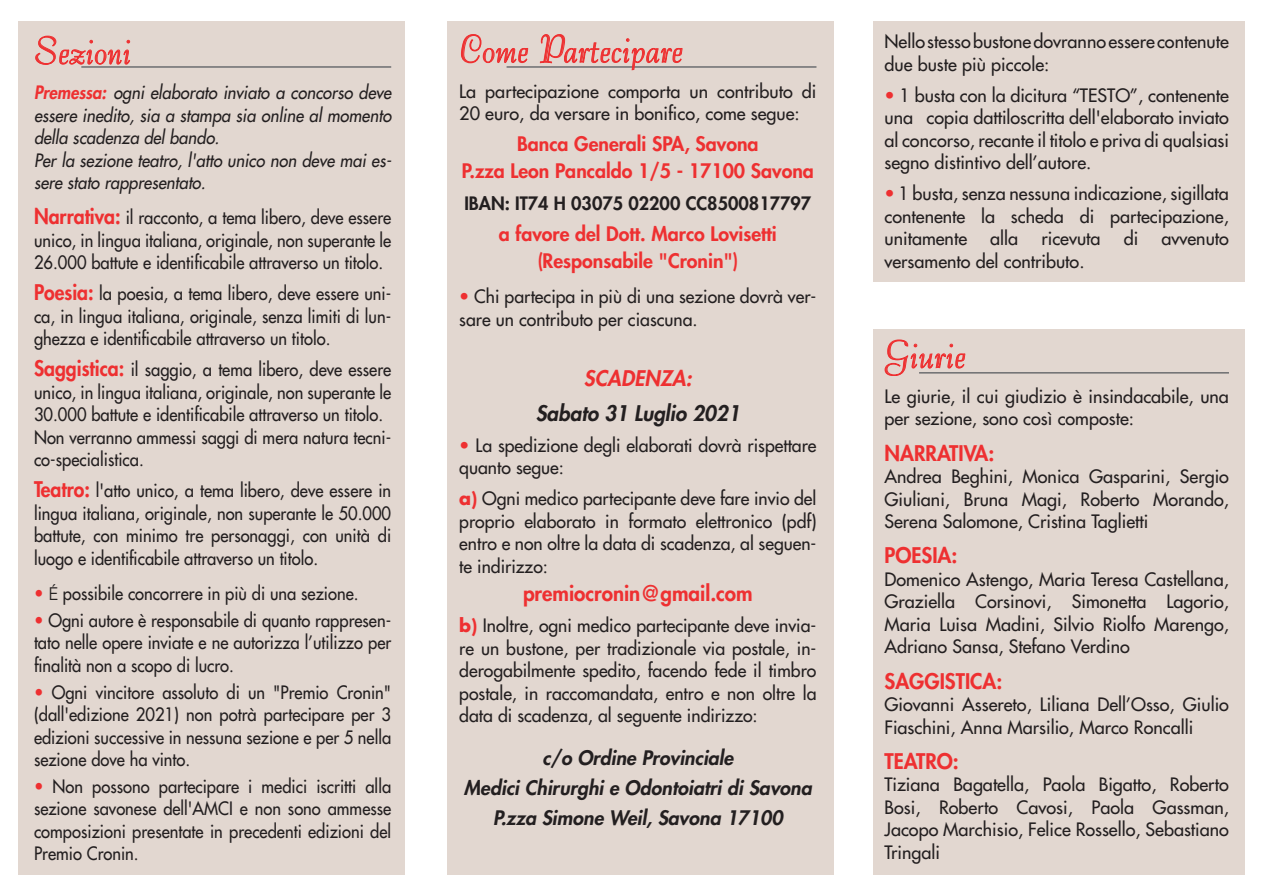
<style>
.page{position:relative;width:1263px;height:893px;background:#fff}
.page>*{position:absolute;margin:0;border:0;box-sizing:border-box;transform-origin:0 0}
.t1{font:39px "Bernhard Tango BT";color:#ee3031}
.t2{font:800 21px "Futura";color:#ee3031}
.t3{font:italic 800 21px "Futura";color:#231f20}
.t4{font:italic 800 21px "Futura";color:#ee3031}
.t5{font:800 19.5px "Futura";color:#ee3031}
.t6{font:italic 800 19.5px "Futura";color:#231f20}
.t7{font:18px/22.5px "Futura";color:#231f20;text-align:justify}
.t8{font:18px/22.5px "Futura";color:#231f20;text-align:justify;scale:.92 1}
.t9{font:italic 18px/22.5px "Futura";color:#231f20;text-align:justify;scale:.92 1}
.t10{font:800 18px "Futura";color:#231f20}
.s1{font-weight:800;color:#ee3031}
.s2{font-weight:800;font-size:21px;color:#ee3031}
.s3{color:#ee3031}
.s4{font-family:"Avenir"}
.s5{font-weight:700;color:#ee3031}
</style>
<div class="page">
<div style="left:18px;top:21px;width:387px;height:853px;background:#e2d7d0"></div>
<div style="left:446px;top:21px;width:387px;height:853px;background:#e2d7d0"></div>
<div style="left:873px;top:21px;width:371px;height:261px;background:#e2d7d0"></div>
<div style="left:873px;top:330px;width:371px;height:544px;background:#e2d7d0"></div>
<hr style="left:81px;top:66px;width:310px;height:2px;background:#6c6d70">
<hr style="left:507px;top:66px;width:309px;height:2px;background:#6c6d70">
<hr style="left:919px;top:372px;width:310px;height:2px;background:#6c6d70">
<svg style="left:35px;top:35px;width:96px;height:30px"></svg>
<svg style="left:461px;top:34px;width:67px;height:30px"></svg>
<svg style="left:540px;top:34px;width:143px;height:37px"></svg>
<svg style="left:884px;top:339px;width:82px;height:37px"></svg>
<p class="t1" style="left:34px;top:27px;width:99px">Sezioni</p>
<p class="t9" style="left:34px;top:81px;width:390px"><span class="s1">Premessa:</span> ogni elaborato inviato a concorso deve essere inedito, sia a stampa sia online al momento della scadenza del bando.</p>
<p class="t9" style="left:34px;top:149px;width:390px">Per la sezione teatro, l'atto unico non deve mai es&shy;sere stato rappresentato.</p>
<p class="t8" style="left:34px;top:207px;width:390px"><span class="s2">Narrativa:</span> il racconto, a tema libero, deve essere unico, in lingua italiana, originale, non superante le 26.000 battute e identificabile attraverso un titolo.</p>
<p class="t8" style="left:34px;top:283px;width:390px"><span class="s2">Poesia:</span> la poesia, a tema libero, deve essere uni&shy;ca, in lingua italiana, originale, senza limiti di lun&shy;ghezza e identificabile attraverso un titolo.</p>
<p class="t8" style="left:34px;top:359px;width:390px"><span class="s2">Saggistica:</span> il saggio, a tema libero, deve essere unico, in lingua italiana, originale, non superante le 30.000 battute e identificabile attraverso un titolo.</p>
<p class="t8" style="left:34px;top:426px;width:390px">Non verranno ammessi saggi di mera natura tecni&shy;co-specialistica.</p>
<p class="t8" style="left:34px;top:480px;width:390px"><span class="s2">Teatro:</span> l'atto unico, a tema libero, deve essere in lingua italiana, originale, non superante le 50.000 battute, con minimo tre personaggi, con unità di luogo e identificabile attraverso un titolo.</p>
<p class="t8" style="left:34px;top:582px;width:354px"><span class="s3">•</span> <span class="s4">É</span> possibile concorrere in più di una sezione.</p>
<p class="t8" style="left:34px;top:609px;width:390px"><span class="s3">•</span> Ogni autore è responsabile di quanto rappresen&shy;tato nelle opere inviate e ne autorizza l’utilizzo per finalità non a scopo di lucro.</p>
<p class="t8" style="left:34px;top:681px;width:390px"><span class="s3">•</span> Ogni vincitore assoluto di un "Premio Cronin" (dall'edizione 2021) non potrà partecipare per 3 edizioni successive in nessuna sezione e per 5 nella sezione dove ha vinto.</p>
<p class="t8" style="left:34px;top:775px;width:390px"><span class="s3">•</span> Non possono partecipare i medici iscritti alla sezione savonese dell'AMCI e non sono ammesse composizioni presentate in precedenti edizioni del Premio Cronin.</p>
<p class="t1" style="left:459px;top:26px;width:226px">Come Partecipare</p>
<p class="t7" style="left:459px;top:80px;width:359px">La partecipazione comporta un contributo di<br>20 euro, da versare in bonifico, come segue:</p>
<p class="t5" style="left:517px;top:132px;width:243px">Banca Generali SPA, Savona</p>
<p class="t5" style="left:462px;top:159px;width:354px">P.zza Leon Pancaldo 1/5 - 17100 Savona</p>
<p class="t10" style="left:464px;top:191px;width:348px">IBAN: IT74 H 03075 02200 CC8500817797</p>
<p class="t5" style="left:499px;top:221px;width:280px">a favore del Dott. Marco Lovisetti</p>
<p class="t5" style="left:537px;top:248px;width:203px">(Responsabile "Cronin")</p>
<p class="t7" style="left:459px;top:285px;width:359px"><span class="s3">•</span> Chi partecipa in più di una sezione dovrà ver&shy;sare un contributo per ciascuna.</p>
<p class="t4" style="left:584px;top:365px;width:109px">SCADENZA:</p>
<p class="t3" style="left:536px;top:399px;width:206px">Sabato 31 Luglio 2021</p>
<p class="t7" style="left:459px;top:434px;width:359px"><span class="s3">•</span> La spedizione degli elaborati dovrà rispettare quanto segue:</p>
<p class="t7" style="left:459px;top:487px;width:359px"><span class="s5">a)</span> Ogni medico partecipante deve fare invio del proprio elaborato in formato elettronico (pdf) entro e non oltre la data di scadenza, al seguen&shy;te indirizzo:</p>
<p class="t2" style="left:523px;top:580px;width:231px">premiocronin@gmail.com</p>
<p class="t7" style="left:459px;top:615px;width:359px"><span class="s5">b)</span> Inoltre, ogni medico partecipante deve invia&shy;re un bustone, per tradizionale via postale, in&shy;derogabilmente spedito, facendo fede il timbro postale, in raccomandata, entro e non oltre la data di scadenza, al seguente indirizzo:</p>
<p class="t6" style="left:542px;top:746px;width:193px">c/o Ordine Provinciale</p>
<p class="t6" style="left:464px;top:776px;width:349px">Medici Chirurghi e Odontoiatri di Savona</p>
<p class="t6" style="left:493px;top:806px;width:291px">P.zza Simone Weil, Savona 17100</p>
<p class="t7" style="left:884px;top:30px;width:346px">Nello stesso bustone dovranno essere contenute due buste più piccole:</p>
<p class="t7" style="left:884px;top:84px;width:346px"><span class="s3">•</span> 1 busta con la dicitura “TESTO”, contenente una copia dattiloscritta dell'elaborato inviato al concorso, recante il titolo e priva di qualsiasi segno distintivo dell’autore.</p>
<p class="t7" style="left:884px;top:182px;width:346px"><span class="s3">•</span> 1 busta, senza nessuna indicazione, sigillata contenente la scheda di partecipazione, unitamente</p>
<p class="t7" style="left:990px;top:227px;width:30px">alla</p>
<p class="t7" style="left:1041px;top:227px;width:61px">ricevuta</p>
<p class="t7" style="left:1124px;top:227px;width:16px">di</p>
<p class="t7" style="left:1161px;top:227px;width:69px">avvenuto</p>
<p class="t7" style="left:884px;top:250px;width:202px">versamento del contributo.</p>
<p class="t1" style="left:884px;top:331px;width:83px">Giurie</p>
<p class="t7" style="left:884px;top:385px;width:346px">Le giurie, il cui giudizio è insindacabile, una per sezione, sono così composte:</p>
<p class="t2" style="left:884px;top:440px;width:111px">NARRATIVA:</p>
<p class="t7" style="left:884px;top:465px;width:346px">Andrea Beghini, Monica Gasparini, Sergio Giuliani, Bruna Magi, Roberto Morando, Serena Salomone, Cristina Taglietti</p>
<p class="t2" style="left:884px;top:542px;width:74px">POESIA:</p>
<p class="t7" style="left:884px;top:568px;width:346px">Domenico Astengo, Maria Teresa Castellana, Graziella Corsinovi, Simonetta Lagorio, Maria Luisa Madini, Silvio Riolfo Marengo, Adriano Sansa, Stefano Verdino</p>
<p class="t2" style="left:884px;top:668px;width:119px">SAGGISTICA:</p>
<p class="t7" style="left:884px;top:693px;width:346px">Giovanni Assereto, Liliana Dell’Osso, Giulio<br>Fiaschini, Anna Marsilio, Marco Roncalli</p>
<p class="t2" style="left:884px;top:748px;width:76px">TEATRO:</p>
<p class="t7" style="left:884px;top:774px;width:346px">Tiziana Bagatella, Paola Bigatto, Roberto Bosi, Roberto Cavosi, Paola Gassman, Jacopo Marchisio, Felice Rossello, Sebastiano Tringali</p>
</div>
